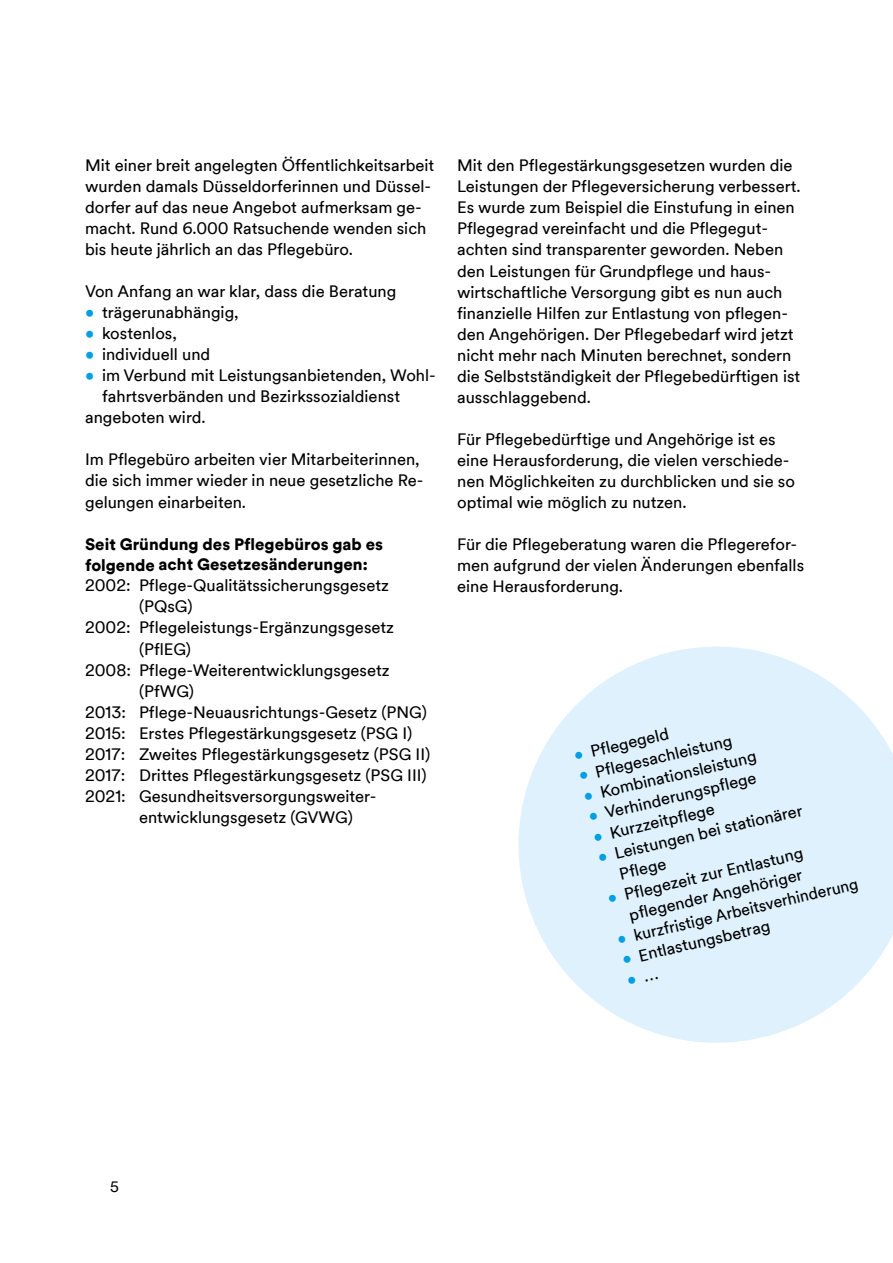
<style>
.page{position:relative;width:893px;height:1263px;background:#fff}
.page>*{position:absolute;margin:0;border:0;box-sizing:border-box;transform-origin:0 0}
.t1{font:16.5px/21px "Duesseldorf Circular TT";color:#000}
.t2{font:900 16.5px/21px "Duesseldorf Circular TT";color:#000}
.t3{font:16.5px "Duesseldorf Circular TT";color:#000;scale:.96 1}
.t4{font:15px "Duesseldorf Circular TT";color:#000}
.s1{color:#009ee3}
</style>
<div class="page">
<svg style="left:518px;top:646px;width:375px;height:397px;fill:#def1fd"></svg>
<svg style="left:628px;top:976px;width:30px;height:8px"></svg>
<p class="t1" style="left:85px;top:154px;width:351px">Mit einer breit angelegten Öffentlichkeitsarbeit wurden damals Düsseldorferinnen und Düssel&shy;dorfer auf das neue Angebot aufmerksam ge&shy;macht. Rund 6.000 Ratsuchende wenden sich bis heute jährlich an das Pflegebüro.</p>
<p class="t1" style="left:85px;top:280px;width:313px">Von Anfang an war klar, dass die Beratung</p>
<p class="t1" style="left:85px;top:301px;width:155px"><span class="s1">•</span> trägerunabhängig,</p>
<p class="t1" style="left:85px;top:322px;width:93px"><span class="s1">•</span> kostenlos,</p>
<p class="t1" style="left:85px;top:343px;width:127px"><span class="s1">•</span> individuell und</p>
<p class="t1" style="left:85px;top:364px;width:352px"><span class="s1">•</span> im Verbund mit Leistungsanbietenden, Wohl-</p>
<p class="t1" style="left:102px;top:385px;width:300px">fahrtsverbänden und Bezirkssozialdienst</p>
<p class="t1" style="left:85px;top:406px;width:122px">angeboten wird.</p>
<p class="t1" style="left:85px;top:448px;width:340px">Im Pflegebüro arbeiten vier Mitarbeiterinnen, die sich immer wieder in neue gesetzliche Re&shy;gelungen einarbeiten.</p>
<p class="t2" style="left:85px;top:533px;width:299px">Seit Gründung des Pflegebüros gab es folgende acht Gesetzesänderungen:</p>
<p class="t1" style="left:85px;top:574px;width:305px">2002: Pflege-Qualitätssicherungsgesetz</p>
<p class="t1" style="left:139px;top:595px;width:55px">(PQsG)</p>
<p class="t1" style="left:85px;top:616px;width:310px">2002: Pflegeleistungs-Ergänzungsgesetz</p>
<p class="t1" style="left:139px;top:637px;width:53px">(PflEG)</p>
<p class="t1" style="left:85px;top:658px;width:306px">2008: Pflege-Weiterentwicklungsgesetz</p>
<p class="t1" style="left:139px;top:679px;width:57px">(PfWG)</p>
<p class="t1" style="left:85px;top:700px;width:343px">2013: Pflege-Neuausrichtungs-Gesetz (PNG)</p>
<p class="t1" style="left:85px;top:721px;width:329px">2015: Erstes Pflegestärkungsgesetz (PSG I)</p>
<p class="t1" style="left:85px;top:742px;width:347px">2017: Zweites Pflegestärkungsgesetz (PSG II)</p>
<p class="t1" style="left:85px;top:763px;width:343px">2017: Drittes Pflegestärkungsgesetz (PSG III)</p>
<p class="t1" style="left:85px;top:784px;width:293px">2021: Gesundheitsversorgungsweiter-</p>
<p class="t1" style="left:139px;top:805px;width:215px">entwicklungsgesetz (GVWG)</p>
<p class="t1" style="left:457px;top:154px;width:345px">Mit den Pflegestärkungsgesetzen wurden die Leistungen der Pflegeversicherung verbessert.<br>Es wurde zum Beispiel die Einstufung in einen Pflegegrad vereinfacht und die Pflegegut&shy;achten sind transparenter geworden. Neben den Leistungen für Grundpflege und haus&shy;wirtschaftliche Versorgung gibt es nun auch finanzielle Hilfen zur Entlastung von pflegen&shy;den Angehörigen. Der Pflegebedarf wird jetzt nicht mehr nach Minuten berechnet, sondern die Selbstständigkeit der Pflegebedürftigen ist ausschlaggebend.</p>
<p class="t1" style="left:457px;top:427px;width:339px">Für Pflegebedürftige und Angehörige ist es eine Herausforderung, die vielen verschiede&shy;nen Möglichkeiten zu durchblicken und sie so optimal wie möglich zu nutzen.</p>
<p class="t1" style="left:457px;top:532px;width:349px">Für die Pflegeberatung waren die Pflegerefor&shy;men aufgrund der vielen Änderungen ebenfalls eine Herausforderung.</p>
<p class="t1" style="left:572px;top:744px;width:98px;rotate:-13deg"><span class="s1">•</span> Pflegegeld</p>
<p class="t1" style="left:576px;top:764px;width:159px;rotate:-13deg"><span class="s1">•</span> Pflegesachleistung</p>
<p class="t1" style="left:581px;top:785px;width:179px;rotate:-13deg"><span class="s1">•</span> Kombinationsleistung</p>
<p class="t1" style="left:586px;top:805px;width:174px;rotate:-13deg"><span class="s1">•</span> Verhinderungspflege</p>
<p class="t1" style="left:591px;top:826px;width:126px;rotate:-13deg"><span class="s1">•</span> Kurzzeitpflege</p>
<p class="t1" style="left:612px;top:842px;width:194px;text-indent:-17px;rotate:-13deg"><span class="s1">•</span> Leistungen bei stationärer<br>Pflege</p>
<p class="t1" style="left:622px;top:883px;width:185px;text-indent:-17px;rotate:-13deg"><span class="s1">•</span> Pflegezeit zur Entlastung pflegender Angehöriger</p>
<p class="t3" style="left:615px;top:928px;width:259px;rotate:-13deg"><span class="s1">•</span> kurzfristige Arbeitsverhinderung</p>
<p class="t1" style="left:620px;top:948px;width:153px;rotate:-13deg"><span class="s1">•</span> Entlastungsbetrag</p>
<p class="t4" style="left:110px;top:1177px;width:10px">5</p>
</div>
